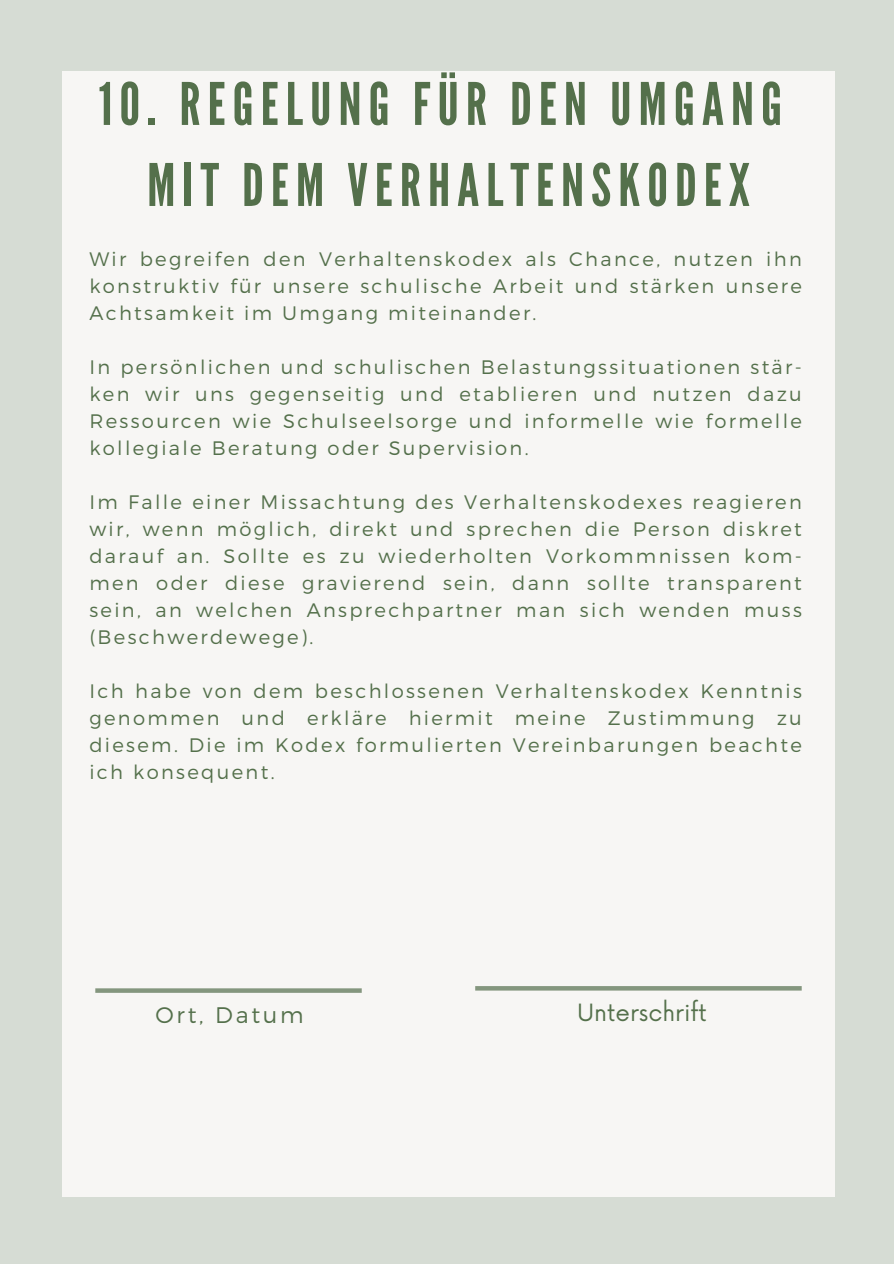
<style>
.page{position:relative;width:894px;height:1264px;background:#fff}
.page>*{position:absolute;margin:0;border:0;box-sizing:border-box;transform-origin:0 0}
.t1{font:58.5px/81px "League Gothic";letter-spacing:.12em;color:#54704b;text-align:center}
.t2{font:23.25px "Now";color:#54704b}
.t3{font:300 22.5px "Montserrat";letter-spacing:.12em;color:#54704b}
.t4{font:300 19.5px/27px "Montserrat";letter-spacing:.12em;color:#54704b;text-align:justify}
</style>
<div class="page">
<div style="left:0;top:0;width:893px;height:1263px;background:#d6dcd4"></div>
<div style="left:62px;top:71px;width:772px;height:1125px;background:#f7f6f4"></div>
<svg style="left:95px;top:988px;width:266px;height:4px"></svg>
<hr style="left:475px;top:986px;width:326px;height:4px;background:#84967e">
<p class="t1" style="left:99px;top:65px;width:684px">10. REGELUNG FÜR DEN UMGANG<br>MIT DEM VERHALTENSKODEX</p>
<h1 class="t4" style="left:89px;top:244px;width:713px">Wir begreifen den Verhaltenskodex als Chance, nutzen ihn konstruktiv fü r unsere schulische Arbeit und stä rken unsere Achtsamkeit im Umgang miteinander.</h1>
<p class="t4" style="left:89px;top:352px;width:713px">In persönlichen und schulischen Belastungssituationen stä r&shy;ken wir uns gegenseitig und etablieren und nutzen dazu Ressourcen wie Schulseelsorge und informelle wie formelle kollegiale Beratung oder Supervision.</p>
<p class="t4" style="left:89px;top:487px;width:713px">Im Falle einer Missachtung des Verhaltenskodexes reagieren wir, wenn möglich, direkt und sprechen die Person diskret darauf an. Sollte es zu wiederholten Vorkommnissen kom&shy;men oder diese gravierend sein, dann sollte transparent sein, an welchen Ansprechpartner man sich wenden muss (Beschwerdewege).</p>
<p class="t4" style="left:89px;top:676px;width:713px">Ich habe von dem beschlossenen Verhaltenskodex Kenntnis genommen und erklä re hiermit meine Zustimmung zu diesem. Die im Kodex formulierten Vereinbarungen beachte ich konsequent.</p>
<h2 class="t3" style="left:156px;top:1000px;width:149px">Ort, Datum</h2>
<h2 class="t2" style="left:577px;top:999px;width:131px">Unterschrift</h2>
</div>
